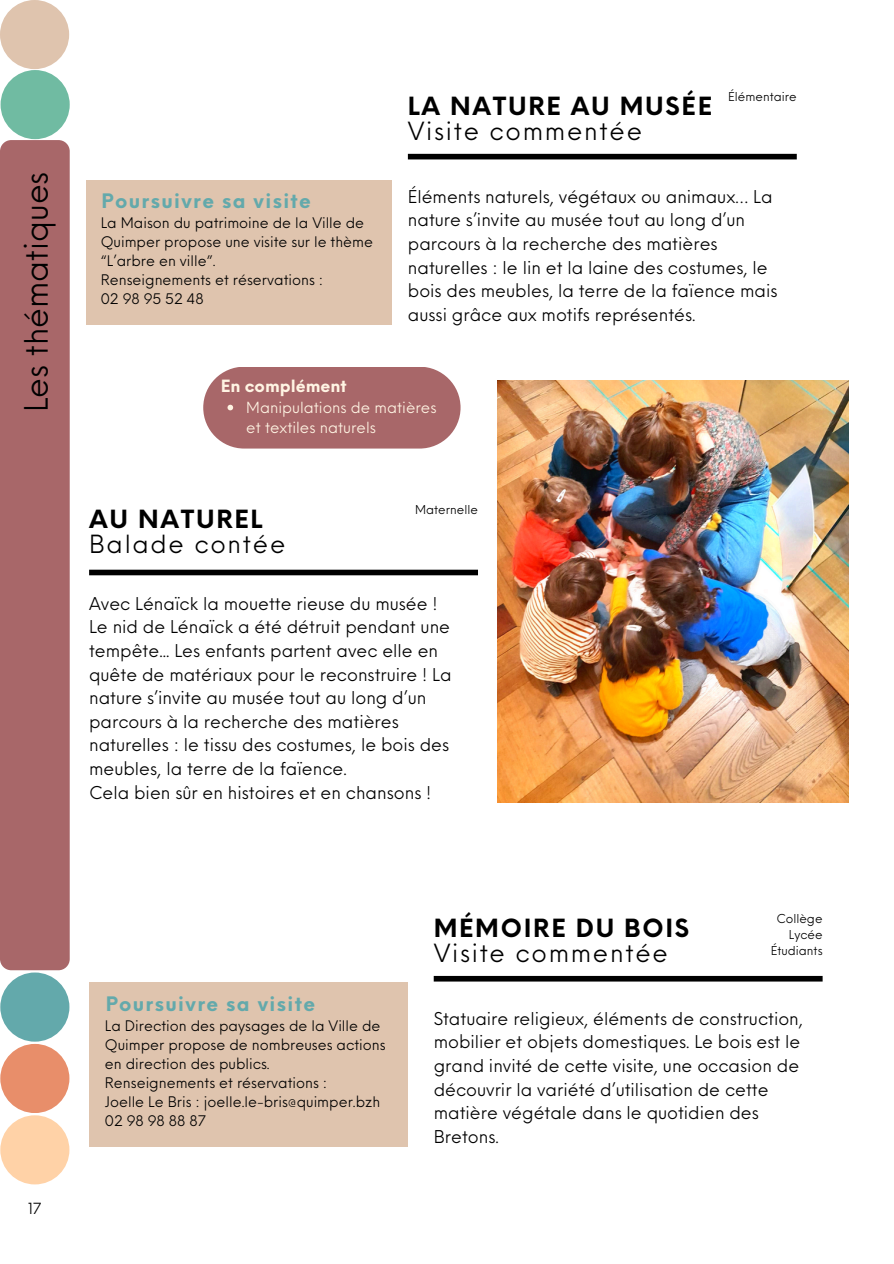
<style>
.page{position:relative;width:894px;height:1264px;background:#fff}
.page>*{position:absolute;margin:0;border:0;box-sizing:border-box;transform-origin:0 0}
.t1{font:31.5px "Neue Einstellung";color:#000}
.t2{font:24.45px "Neue Einstellung";letter-spacing:.07em;color:#000}
.t3{font:700 24.45px "Neue Einstellung";letter-spacing:.07em;color:#000}
.t4{font:700 19.5px "Neue Einstellung";letter-spacing:.07em;color:#63a9ab}
.t5{font:17.25px/23.7px "Neue Einstellung";color:#000}
.t6{font:700 16.5px "Neue Einstellung";color:#fff4e3}
.t7{font:15px/20.2px "Neue Einstellung";color:#fff4e3}
.t8{font:15px "Neue Einstellung";color:#000}
.t9{font:14.25px/19.2px "Neue Einstellung";color:#000}
.t10{font:12px "Neue Einstellung";color:#000}
</style>
<div class="page">
<div style="left:408px;top:154px;width:388px;height:5px;background:#000"></div>
<img style="left:497px;top:381px;width:351px;height:421px">
<div style="left:89px;top:569px;width:389px;height:6px;background:#000"></div>
<div style="left:203px;top:367px;width:257px;height:81px;background:#a86769;border-radius:41px"></div>
<svg style="left:227px;top:405px;width:6px;height:5px"></svg>
<div style="left:433px;top:975px;width:389px;height:6px;background:#000"></div>
<div style="left:89px;top:982px;width:319px;height:164px;background:#dfc4ae"></div>
<div style="left:0;top:140px;width:70px;height:830px;background:#a86769;border-radius:11px"></div>
<div style="left:0;top:0;width:69px;height:69px;background:#dfc4ae;border-radius:50%"></div>
<div style="left:0;top:972px;width:69px;height:69px;background:#63a9ab;border-radius:50%"></div>
<div style="left:1px;top:70px;width:69px;height:69px;background:#70bba2;border-radius:50%"></div>
<div style="left:0;top:1043px;width:69px;height:70px;background:#e88e6a;border-radius:50%"></div>
<div style="left:0;top:1115px;width:69px;height:69px;background:#ffd2a7;border-radius:50%"></div>
<div style="left:86px;top:180px;width:305px;height:145px;background:#dfc4ae"></div>
<h4 class="t1" style="left:8px;top:412px;width:242px;rotate:-90deg">Les thématiques</h4>
<p class="t4" style="left:101px;top:183px;width:211px">Poursuivre sa visite</p>
<p class="t9" style="left:101px;top:211px;width:274px">La Maison du patrimoine de la Ville de<br>Quimper propose une visite sur le thème “L’arbre en ville”.</p>
<p class="t9" style="left:101px;top:269px;width:224px">Renseignements et réservations :</p>
<p class="t9" style="left:101px;top:288px;width:104px">02 98 95 52 48</p>
<h2 class="t3" style="left:408px;top:84px;width:305px">LA NATURE AU MUSÉE</h2>
<h2 class="t2" style="left:408px;top:109px;width:236px">Visite commentée</h2>
<p class="t10" style="left:728px;top:86px;width:70px">Élémentaire</p>
<p class="t5" style="left:408px;top:183px;width:371px">Éléments naturels, végétaux ou animaux… La nature s’invite au musée tout au long d’un parcours à la recherche des matières naturelles : le lin et la laine des costumes, le bois des meubles, la terre de la faïence mais aussi grâce aux motifs représentés.</p>
<p class="t6" style="left:221px;top:371px;width:127px">En complément</p>
<p class="t7" style="left:246px;top:395px;width:192px">Manipulations de matières et textiles naturels</p>
<h2 class="t3" style="left:89px;top:497px;width:175px">AU NATUREL</h2>
<h2 class="t2" style="left:89px;top:522px;width:198px">Balade contée</h2>
<p class="t10" style="left:415px;top:499px;width:64px">Maternelle</p>
<h4 class="t5" style="left:89px;top:589px;width:364px">Avec Lénaïck la mouette rieuse du musée !<br>Le nid de Lénaïck a été détruit pendant une tempête... Les enfants partent avec elle en quête de matériaux pour le reconstruire ! La nature s’invite au musée tout au long d’un parcours à la recherche des matières naturelles : le tissu des costumes, le bois des meubles, la terre de la faïence.<br>Cela bien sûr en histoires et en chansons !</h4>
<p class="t8" style="left:28px;top:1195px;width:14px">17</p>
<p class="t4" style="left:106px;top:986px;width:211px">Poursuivre sa visite</p>
<p class="t9" style="left:105px;top:1014px;width:282px">La Direction des paysages de la Ville de<br>Quimper propose de nombreuses actions en direction des publics.</p>
<p class="t9" style="left:105px;top:1071px;width:224px">Renseignements et réservations :</p>
<p class="t9" style="left:105px;top:1091px;width:277px">Joelle Le Bris : joelle.le-bris@quimper.bzh</p>
<h6 class="t9" style="left:105px;top:1110px;width:102px">02 98 98 88 87</h6>
<h2 class="t3" style="left:433px;top:905px;width:257px">MÉMOIRE DU BOIS</h2>
<h2 class="t2" style="left:433px;top:931px;width:236px">Visite commentée</h2>
<p class="t10" style="left:776px;top:908px;width:48px">Collège</p>
<h6 class="t10" style="left:788px;top:924px;width:35px">Lycée</h6>
<h5 class="t10" style="left:770px;top:940px;width:53px">Étudiants</h5>
<p class="t5" style="left:433px;top:1004px;width:371px">Statuaire religieux, éléments de construction, mobilier et objets domestiques. Le bois est le grand invité de cette visite, une occasion de découvrir la variété d’utilisation de cette matière végétale dans le quotidien des Bretons.</p>
</div>
